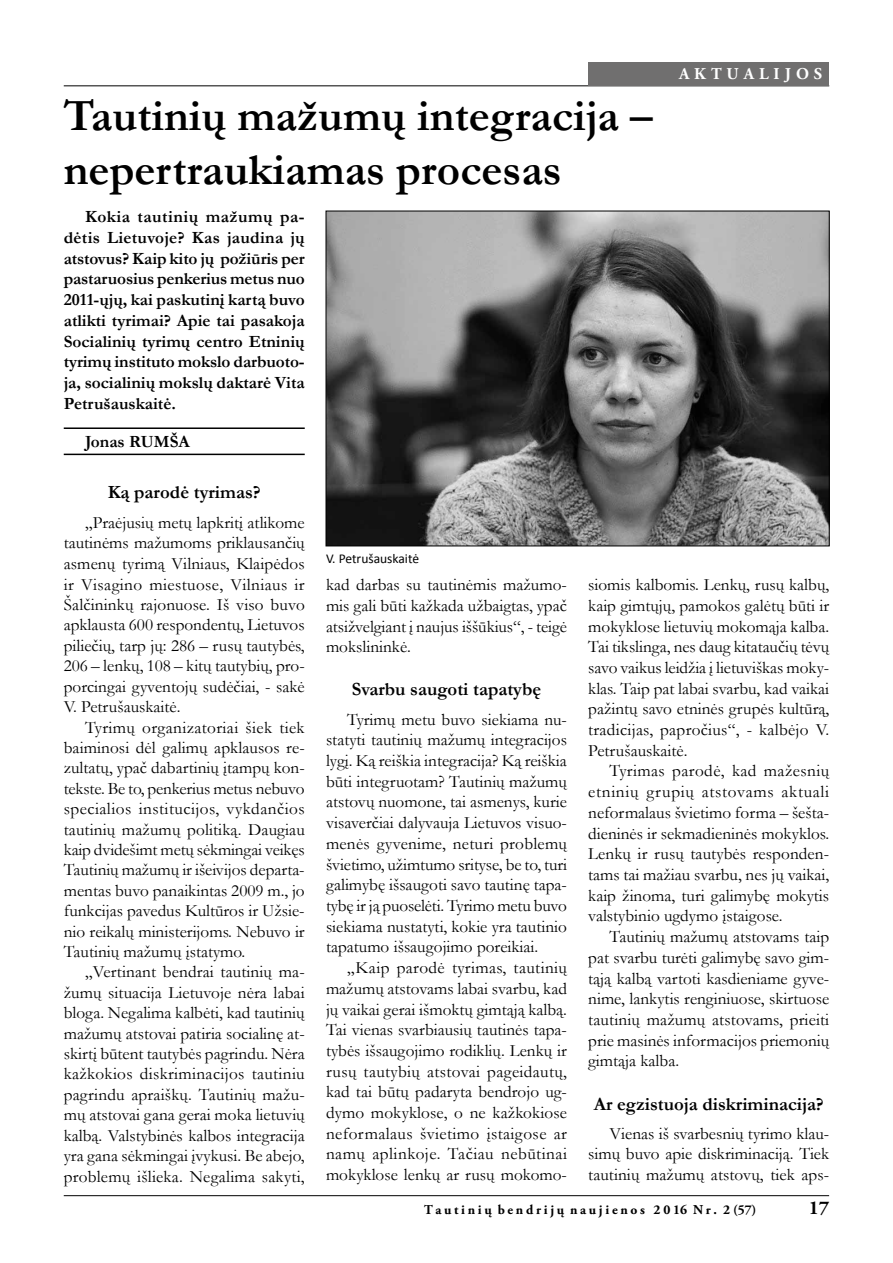
<style>
.page{position:relative;width:893px;height:1263px;background:#fff}
.page>*{position:absolute;margin:0;border:0;box-sizing:border-box;transform-origin:0 0}
.t1{font:700 45px/54px "Garamond";color:#000}
.t2{font:700 19.5px "Adobe Garamond Pro";color:#000}
.t3{font:700 18.75px "Garamond";color:#000}
.t4{font:17.25px/20.7px "Garamond";color:#000;text-align:justify}
.t5{font:700 17.25px/20.7px "Garamond";color:#000;text-align:justify}
.t6{font:17.25px "Garamond";letter-spacing:.025em;color:#000}
.t7{font:17.25px "Garamond";letter-spacing:.02em;color:#000}
.t8{font:17.25px "Garamond";letter-spacing:.03em;color:#000}
.t9{font:17.25px "Garamond";letter-spacing:.04em;color:#000}
.t10{font:700 16.5px "Adobe Garamond Pro";letter-spacing:.3em;color:#fff}
.t11{font:700 13.5px "Adobe Garamond Pro";letter-spacing:.2em;color:#000}
.t12{font:13.5px "Calibri";color:#000}
</style>
<div class="page">
<hr style="left:64px;top:1195px;width:765px;height:1px;background:#000">
<hr style="left:64px;top:85px;width:765px;height:1px;background:#000">
<hr style="left:64px;top:454px;width:241px;height:1px;background:#000">
<hr style="left:64px;top:427px;width:241px;height:2px;background:#000">
<img style="left:328px;top:213px;width:500px;height:331px">
<div style="left:588px;top:62px;width:241px;height:23px;background:#706f6f"></div>
<p class="t1" style="left:64px;top:89px;width:591px">Tautinių mažumų integracija – nepertraukiamas procesas</p>
<p class="t5" style="left:64px;top:207px;width:242px;text-indent:21px">Kokia tautinių mažumų pa&shy;dėtis Lietuvoje? Kas jaudina jų atstovus? Kaip kito jų požiūris per pastaruosius penkerius metus nuo 2011-ųjų, kai paskutinį kartą buvo atlikti tyrimai? Apie tai pasakoja Socialinių tyrimų centro Etninių tyrimų instituto mokslo darbuoto&shy;ja, socialinių mokslų daktarė Vita Petrušauskaitė.</p>
<p class="t10" style="left:679px;top:65px;width:145px">AKTUA LIJOS</p>
<p class="t5" style="left:85px;top:431px;width:106px">Jonas RUMŠA</p>
<p class="t3" style="left:108px;top:480px;width:154px">Ką parodė tyrimas?</p>
<p class="t4" style="left:85px;top:511px;width:221px">„Praėjusių metų lapkritį atlikome</p>
<p class="t4" style="left:64px;top:532px;width:242px">tautinėms mažumoms priklausančių</p>
<p class="t4" style="left:64px;top:553px;width:242px">asmenų tyrimą Vilniaus, Klaipėdos</p>
<p class="t6" style="left:64px;top:573px;width:242px">ir Visagino miestuose, Vilniaus ir</p>
<p class="t4" style="left:64px;top:594px;width:243px">Šalčininkų rajonuose. Iš viso buvo</p>
<p class="t4" style="left:64px;top:614px;width:242px">apklausta 600 respondentų, Lietuvos</p>
<p class="t4" style="left:64px;top:635px;width:242px">piliečių, tarp jų: 286 – rusų tautybės,</p>
<p class="t4" style="left:64px;top:655px;width:242px">206 – lenkų, 108 – kitų tautybių, pro-</p>
<p class="t4" style="left:64px;top:675px;width:242px">porcingai gyventojų sudėčiai, - sakė</p>
<p class="t4" style="left:64px;top:696px;width:118px">V. Petrušauskaitė.</p>
<p class="t7" style="left:85px;top:715px;width:221px">Tyrimų organizatoriai šiek tiek</p>
<p class="t4" style="left:64px;top:737px;width:242px">baiminosi dėl galimų apklausos re-</p>
<p class="t4" style="left:64px;top:757px;width:242px">zultatų, ypač dabartinių įtampų kon-</p>
<p class="t4" style="left:64px;top:777px;width:242px">tekste. Be to, penkerius metus nebuvo</p>
<p class="t6" style="left:64px;top:797px;width:242px">specialios institucijos, vykdančios</p>
<p class="t4" style="left:64px;top:818px;width:243px">tautinių mažumų politiką. Daugiau</p>
<p class="t4" style="left:64px;top:839px;width:242px">kaip dvidešimt metų sėkmingai veikęs</p>
<p class="t4" style="left:64px;top:859px;width:242px">Tautinių mažumų ir išeivijos departa-</p>
<p class="t4" style="left:64px;top:879px;width:242px">mentas buvo panaikintas 2009 m., jo</p>
<p class="t4" style="left:64px;top:900px;width:242px">funkcijas pavedus Kultūros ir Užsie-</p>
<p class="t4" style="left:64px;top:920px;width:242px">nio reikalų ministerijoms. Nebuvo ir</p>
<p class="t4" style="left:64px;top:941px;width:183px">Tautinių mažumų įstatymo.</p>
<p class="t4" style="left:85px;top:961px;width:221px">„Vertinant bendrai tautinių ma-</p>
<p class="t4" style="left:64px;top:981px;width:242px">žumų situacija Lietuvoje nėra labai</p>
<p class="t4" style="left:64px;top:1002px;width:242px">bloga. Negalima kalbėti, kad tautinių</p>
<p class="t4" style="left:64px;top:1022px;width:242px">mažumų atstovai patiria socialinę at-</p>
<p class="t4" style="left:64px;top:1043px;width:242px">skirtį būtent tautybės pagrindu. Nėra</p>
<p class="t7" style="left:64px;top:1062px;width:242px">kažkokios diskriminacijos tautiniu</p>
<p class="t4" style="left:64px;top:1084px;width:242px">pagrindu apraiškų. Tautinių mažu-</p>
<p class="t4" style="left:64px;top:1104px;width:242px">mų atstovai gana gerai moka lietuvių</p>
<p class="t4" style="left:64px;top:1124px;width:242px">kalbą. Valstybinės kalbos integracija</p>
<p class="t4" style="left:64px;top:1145px;width:242px">yra gana sėkmingai įvykusi. Be abejo,</p>
<p class="t4" style="left:64px;top:1165px;width:242px">problemų išlieka. Negalima sakyti,</p>
<p class="t12" style="left:326px;top:550px;width:95px">V. Petrušauskaitė</p>
<p class="t4" style="left:326px;top:574px;width:242px">kad darbas su tautinėmis mažumo&shy;mis gali būti kažkada užbaigtas, ypač atsižvelgiant į naujus iššūkius“, - teigė mokslininkė.</p>
<p class="t3" style="left:352px;top:677px;width:191px">Svarbu saugoti tapatybę</p>
<p class="t4" style="left:347px;top:708px;width:221px">Tyrimų metu buvo siekiama nu-</p>
<p class="t4" style="left:326px;top:729px;width:242px">statyti tautinių mažumų integracijos</p>
<p class="t4" style="left:326px;top:750px;width:242px">lygį. Ką reiškia integracija? Ką reiškia</p>
<p class="t4" style="left:326px;top:770px;width:242px">būti integruotam? Tautinių mažumų</p>
<p class="t4" style="left:326px;top:791px;width:242px">atstovų nuomone, tai asmenys, kurie</p>
<p class="t4" style="left:326px;top:812px;width:242px">visaverčiai dalyvauja Lietuvos visuo-</p>
<p class="t4" style="left:326px;top:833px;width:242px">menės gyvenime, neturi problemų</p>
<p class="t4" style="left:326px;top:853px;width:242px">švietimo, užimtumo srityse, be to, turi</p>
<p class="t4" style="left:326px;top:874px;width:242px">galimybę išsaugoti savo tautinę tapa-</p>
<p class="t4" style="left:326px;top:895px;width:242px">tybę ir ją puoselėti. Tyrimo metu buvo</p>
<p class="t4" style="left:326px;top:915px;width:242px">siekiama nustatyti, kokie yra tautinio</p>
<p class="t4" style="left:326px;top:936px;width:214px">tapatumo išsaugojimo poreikiai.</p>
<p class="t7" style="left:347px;top:956px;width:221px">„Kaip parodė tyrimas, tautinių</p>
<p class="t4" style="left:326px;top:977px;width:242px">mažumų atstovams labai svarbu, kad</p>
<p class="t4" style="left:326px;top:998px;width:242px">jų vaikai gerai išmoktų gimtąją kalbą.</p>
<p class="t4" style="left:326px;top:1019px;width:242px">Tai vienas svarbiausių tautinės tapa-</p>
<p class="t4" style="left:326px;top:1040px;width:242px">tybės išsaugojimo rodiklių. Lenkų ir</p>
<p class="t7" style="left:326px;top:1059px;width:242px">rusų tautybių atstovai pageidautų,</p>
<p class="t4" style="left:326px;top:1081px;width:242px">kad tai būtų padaryta bendrojo ug-</p>
<p class="t4" style="left:326px;top:1102px;width:242px">dymo mokyklose, o ne kažkokiose</p>
<p class="t6" style="left:326px;top:1122px;width:242px">neformalaus švietimo įstaigose ar</p>
<p class="t8" style="left:326px;top:1142px;width:242px">namų aplinkoje. Tačiau nebūtinai</p>
<p class="t4" style="left:326px;top:1164px;width:242px">mokyklose lenkų ar rusų mokomo-</p>
<p class="t4" style="left:588px;top:574px;width:242px">siomis kalbomis. Lenkų, rusų kalbų,</p>
<p class="t4" style="left:588px;top:595px;width:242px">kaip gimtųjų, pamokos galėtų būti ir</p>
<p class="t4" style="left:588px;top:615px;width:242px">mokyklose lietuvių mokomąja kalba.</p>
<p class="t4" style="left:588px;top:636px;width:243px">Tai tikslinga, nes daug kitataučių tėvų</p>
<p class="t4" style="left:588px;top:657px;width:242px">savo vaikus leidžia į lietuviškas moky-</p>
<p class="t4" style="left:588px;top:677px;width:242px">klas. Taip pat labai svarbu, kad vaikai</p>
<p class="t4" style="left:588px;top:698px;width:243px">pažintų savo etninės grupės kultūrą,</p>
<p class="t4" style="left:588px;top:719px;width:242px">tradicijas, papročius“, - kalbėjo V.</p>
<p class="t4" style="left:588px;top:739px;width:101px">Petrušauskaitė.</p>
<p class="t6" style="left:609px;top:759px;width:221px">Tyrimas parodė, kad mažesnių</p>
<p class="t9" style="left:588px;top:780px;width:242px">etninių grupių atstovams aktuali</p>
<p class="t4" style="left:588px;top:802px;width:242px">neformalaus švietimo forma – šešta-</p>
<p class="t4" style="left:588px;top:822px;width:242px">dieninės ir sekmadieninės mokyklos.</p>
<p class="t4" style="left:588px;top:843px;width:242px">Lenkų ir rusų tautybės responden-</p>
<p class="t4" style="left:588px;top:864px;width:242px">tams tai mažiau svarbu, nes jų vaikai,</p>
<p class="t4" style="left:588px;top:884px;width:242px">kaip žinoma, turi galimybę mokytis</p>
<p class="t4" style="left:588px;top:905px;width:196px">valstybinio ugdymo įstaigose.</p>
<p class="t4" style="left:609px;top:926px;width:221px">Tautinių mažumų atstovams taip</p>
<p class="t4" style="left:588px;top:946px;width:242px">pat svarbu turėti galimybę savo gim-</p>
<p class="t4" style="left:588px;top:967px;width:242px">tąją kalbą vartoti kasdieniame gyve-</p>
<p class="t4" style="left:588px;top:988px;width:242px">nime, lankytis renginiuose, skirtuose</p>
<p class="t4" style="left:588px;top:1009px;width:242px">tautinių mažumų atstovams, prieiti</p>
<p class="t4" style="left:588px;top:1029px;width:243px">prie masinės informacijos priemonių</p>
<p class="t4" style="left:588px;top:1050px;width:92px">gimtąja kalba.</p>
<p class="t3" style="left:594px;top:1091px;width:232px">Ar egzistuoja diskriminacija?</p>
<p class="t4" style="left:588px;top:1122px;width:242px;text-indent:21px">Vienas iš svarbesnių tyrimo klau&shy;simų buvo apie diskriminaciją. Tiek tautinių mažumų atstovų, tiek aps-</p>
<p class="t11" style="left:424px;top:1202px;width:334px">Tautinių bendrijų naujienos 2016 Nr. 2 (57)</p>
<p class="t2" style="left:809px;top:1197px;width:22px">17</p>
</div>
